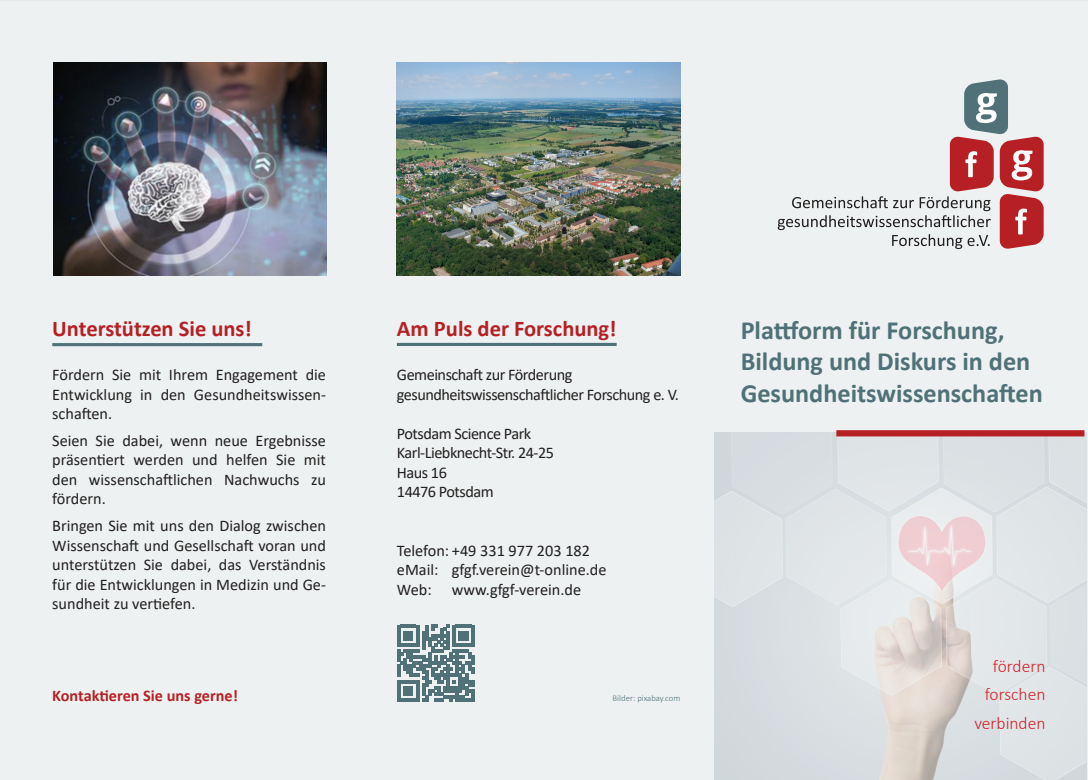
<style>
.page{position:relative;width:1088px;height:780px;background:#edf1f1}
.page>*{position:absolute;margin:0;border:0;box-sizing:border-box;transform-origin:0 0}
.Titel{font:700 26.25px/31.5px "Calibri";color:#4f7177}
.Ü1{font:700 22.5px "Calibri";color:#b62024}
.t1{font:300 17.5px "Calibri";color:#d1232a}
.t2{font:16.25px/19.5px "Calibri";color:#231f20;text-align:justify}
.t3{font:16.25px/19.5px "Calibri";letter-spacing:-.03em;color:#231f20}
.t4{font:700 16.25px "Calibri";color:#b62024}
.t5{font:300 8.75px "Calibri";color:#4f7177}
</style>
<div class="page">
<img style="left:715px;top:432px;width:372px;height:347px">
<div style="left:836px;top:430px;width:248px;height:6px;background:#b62024"></div>
<hr style="left:52px;top:343px;width:210px;height:3px;background:#4f7177">
<hr style="left:397px;top:343px;width:220px;height:3px;background:#4f7177">
<svg style="left:398px;top:625px;width:76px;height:76px;background:#80999d"></svg>
<svg style="left:778px;top:79px;width:265px;height:170px;background:#d8c9ca"></svg>
<img style="left:53px;top:63px;width:273px;height:212px">
<img style="left:397px;top:63px;width:283px;height:212px">
<p class="Ü1" style="left:52px;top:312px;width:201px">Unterstützen Sie uns!</p>
<p class="t2" style="left:52px;top:365px;width:275px">Fördern Sie mit Ihrem Engagement die Entwicklung in den Gesundheitswissen&shy;schaften.</p>
<p class="t2" style="left:52px;top:430px;width:275px">Seien Sie dabei, wenn neue Ergebnisse präsentiert werden und helfen Sie mit den wissenschaftlichen Nachwuchs zu fördern.</p>
<p class="t2" style="left:52px;top:515px;width:275px">Bringen Sie mit uns den Dialog zwischen Wissenschaft und Gesellschaft voran und unterstützen Sie dabei, das Verständnis für die Entwicklungen in Medizin und Ge&shy;sundheit zu vertiefen.</p>
<p class="t4" style="left:52px;top:684px;width:187px">Kontaktieren Sie uns gerne!</p>
<p class="Ü1" style="left:397px;top:312px;width:221px">Am Puls der Forschung!</p>
<p class="t3" style="left:397px;top:364px;width:283px">Gemeinschaft zur Förderung gesundheitswissenschaftlicher Forschung e. V.</p>
<p class="t3" style="left:397px;top:423px;width:159px">Potsdam Science Park<br>Karl-Liebknecht-Str. 24-25<br>Haus 16<br>14476 Potsdam</p>
<p class="t2" style="left:397px;top:540px;width:211px;text-align:left">Telefon: +49 331 977 203 182 eMail: gfgf.verein@t-online.de<br>Web: www.gfgf-verein.de</p>
<p class="t5" style="left:613px;top:693px;width:69px">Bilder: pixabay.com</p>
<p class="Titel" style="left:741px;top:314px;width:304px">Plattform für Forschung,<br>Bildung und Diskurs in den<br>Gesundheitswissenschaften</p>
<p class="t1" style="left:993px;top:655px;width:54px">fördern</p>
<p class="t1" style="left:985px;top:683px;width:62px">forschen</p>
<p class="t1" style="left:974px;top:712px;width:73px">verbinden</p>
</div>
